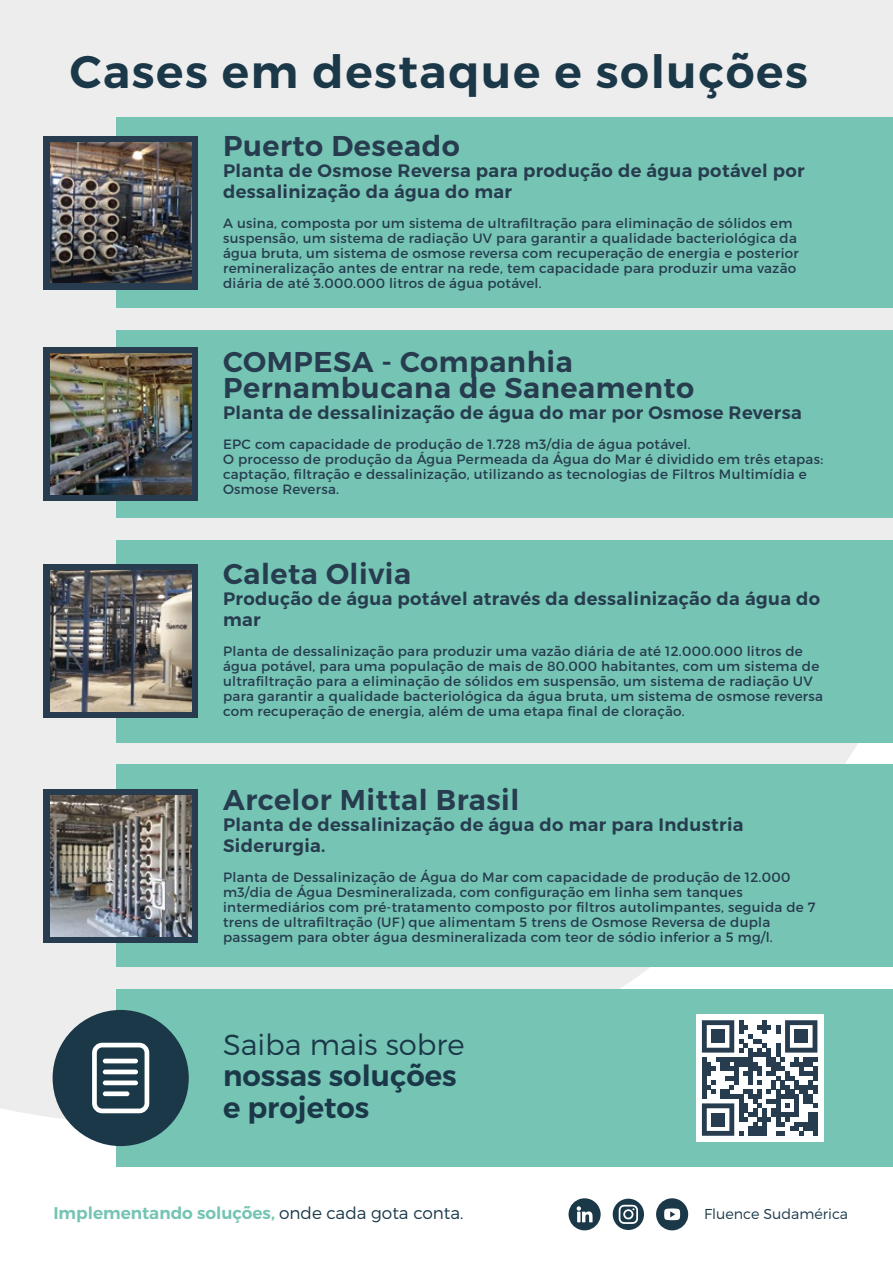
<style>
.page{position:relative;width:893px;height:1263px;background:#fff}
.page>*{position:absolute;margin:0;border:0;box-sizing:border-box;transform-origin:0 0}
.t1{font:600 45.75px "Montserrat";letter-spacing:.035em;color:#1b3849}
.t2{font:600 29.1px/31.7px "Montserrat";color:#1b3849}
.t3{font:300 29.1px "Montserrat";color:#1b3849}
.t4{font:600 28.65px/25.5px "Montserrat";letter-spacing:.02em;color:#273c4e}
.t5{font:600 18px/21px "Montserrat";letter-spacing:.02em;color:#273c4e}
.t6{font:600 16.95px "Montserrat";color:#75c4b4}
.t7{font:300 14.4px "Montserrat";color:#1b3849}
.t8{font:13.5px/15px "Montserrat";letter-spacing:.02em;color:#273c4e}
.s1{font-weight:300;color:#1b3849}
</style>
<div class="page">
<div style="left:0;top:0;width:893px;height:1126px;background:#ededed"></div>
<svg style="left:656px;top:1198px;width:32px;height:32px"></svg>
<svg style="left:569px;top:1198px;width:32px;height:32px"></svg>
<svg style="left:613px;top:1199px;width:31px;height:31px"></svg>
<div style="left:625px;top:1211px;width:7px;height:6px;background:#1b3849;border-radius:50%"></div>
<div style="left:116px;top:117px;width:777px;height:191px;background:#75c4b4"></div>
<div style="left:44px;top:136px;width:154px;height:153px;background:#273c4e"></div>
<div style="left:116px;top:330px;width:777px;height:188px;background:#75c4b4"></div>
<div style="left:44px;top:347px;width:154px;height:154px;background:#273c4e"></div>
<div style="left:116px;top:540px;width:777px;height:202px;background:#75c4b4"></div>
<div style="left:44px;top:564px;width:154px;height:154px;background:#273c4e"></div>
<div style="left:116px;top:765px;width:777px;height:202px;background:#75c4b4"></div>
<div style="left:44px;top:789px;width:154px;height:154px;background:#273c4e"></div>
<img style="left:50px;top:142px;width:141px;height:141px">
<img style="left:50px;top:354px;width:141px;height:140px">
<img style="left:50px;top:571px;width:141px;height:140px">
<img style="left:50px;top:796px;width:141px;height:140px">
<div style="left:116px;top:989px;width:777px;height:177px;background:#75c4b4"></div>
<div style="left:53px;top:1010px;width:136px;height:136px;background:#1b3849;border-radius:50%"></div>
<svg style="left:92px;top:1043px;width:57px;height:70px"></svg>
<hr style="left:103px;top:1059px;width:35px;height:4px;background:#fff;border-radius:2px">
<div style="left:103px;top:1069px;width:35px;height:5px;background:#fff;border-radius:2px"></div>
<div style="left:103px;top:1080px;width:35px;height:5px;background:#fff;border-radius:2px"></div>
<div style="left:103px;top:1091px;width:26px;height:5px;background:#fff;border-radius:2px"></div>
<div style="left:696px;top:1014px;width:127px;height:128px;background:#fff"></div>
<svg style="left:702px;top:1020px;width:115px;height:116px"></svg>
<div style="left:711px;top:1029px;width:14px;height:14px;background:#273c4e"></div>
<div style="left:794px;top:1029px;width:14px;height:14px;background:#273c4e"></div>
<div style="left:711px;top:1113px;width:14px;height:13px;background:#273c4e"></div>
<h1 class="t1" style="left:70px;top:43px;width:740px">Cases em destaque e soluções</h1>
<h3 class="t4" style="left:223px;top:133px;width:238px">Puerto Deseado</h3>
<h3 class="t5" style="left:223px;top:160px;width:583px">Planta de Osmose Reversa para produção de água potável por dessalinização da água do mar</h3>
<p class="t8" style="left:223px;top:216px;width:577px">A usina, composta por um sistema de ultrafiltração para eliminação de sólidos em suspensão, um sistema de radiação UV para garantir a qualidade bacteriológica da água bruta, um sistema de osmose reversa com recuperação de energia e posterior remineralização antes de entrar na rede, tem capacidade para produzir uma vazão diária de até 3.000.000 litros de água potável.</p>
<h3 class="t4" style="left:223px;top:350px;width:473px">COMPESA - Companhia<br>Pernambucana de Saneamento</h3>
<h3 class="t5" style="left:223px;top:402px;width:580px">Planta de dessalinização de água do mar por Osmose Reversa</h3>
<p class="t8" style="left:223px;top:437px;width:602px">EPC com capacidade de produção de 1.728 m3/dia de água potável.<br>O processo de produção da Água Permeada da Água do Mar é dividido em três etapas: captação, filtração e dessalinização, utilizando as tecnologias de Filtros Multimídia e Osmose Reversa.</p>
<h3 class="t4" style="left:223px;top:562px;width:190px">Caleta Olivia</h3>
<h3 class="t5" style="left:223px;top:589px;width:599px">Produção de água potável através da dessalinização da água do mar</h3>
<p class="t8" style="left:223px;top:644px;width:601px">Planta de dessalinização para produzir uma vazão diária de até 12.000.000 litros de água potável, para uma população de mais de 80.000 habitantes, com um sistema de ultrafiltração para a eliminação de sólidos em suspensão, um sistema de radiação UV para garantir a qualidade bacteriológica da água bruta, um sistema de osmose reversa com recuperação de energia, além de uma etapa final de cloração.</p>
<h3 class="t4" style="left:223px;top:787px;width:298px">Arcelor Mittal Brasil</h3>
<h3 class="t5" style="left:223px;top:814px;width:522px">Planta de dessalinização de água do mar para Industria<br>Siderurgia.</h3>
<p class="t8" style="left:223px;top:869px;width:594px">Planta de Dessalinização de Água do Mar com capacidade de produção de 12.000 m3/dia de Água Desmineralizada, com configuração em linha sem tanques intermediários com pré-tratamento composto por filtros autolimpantes, seguida de 7 trens de ultrafiltração (UF) que alimentam 5 trens de Osmose Reversa de dupla passagem para obter água desmineralizada com teor de sódio inferior a 5 mg/l.</p>
<h2 class="t3" style="left:223px;top:1026px;width:243px">Saiba mais sobre</h2>
<h2 class="t2" style="left:223px;top:1060px;width:235px">nossas soluções e projetos</h2>
<p class="t6" style="left:53px;top:1202px;width:412px">Implementando soluções, <span class="s1">onde cada gota conta.</span></p>
<p class="t7" style="left:704px;top:1205px;width:145px">Fluence Sudamérica</p>
</div>
